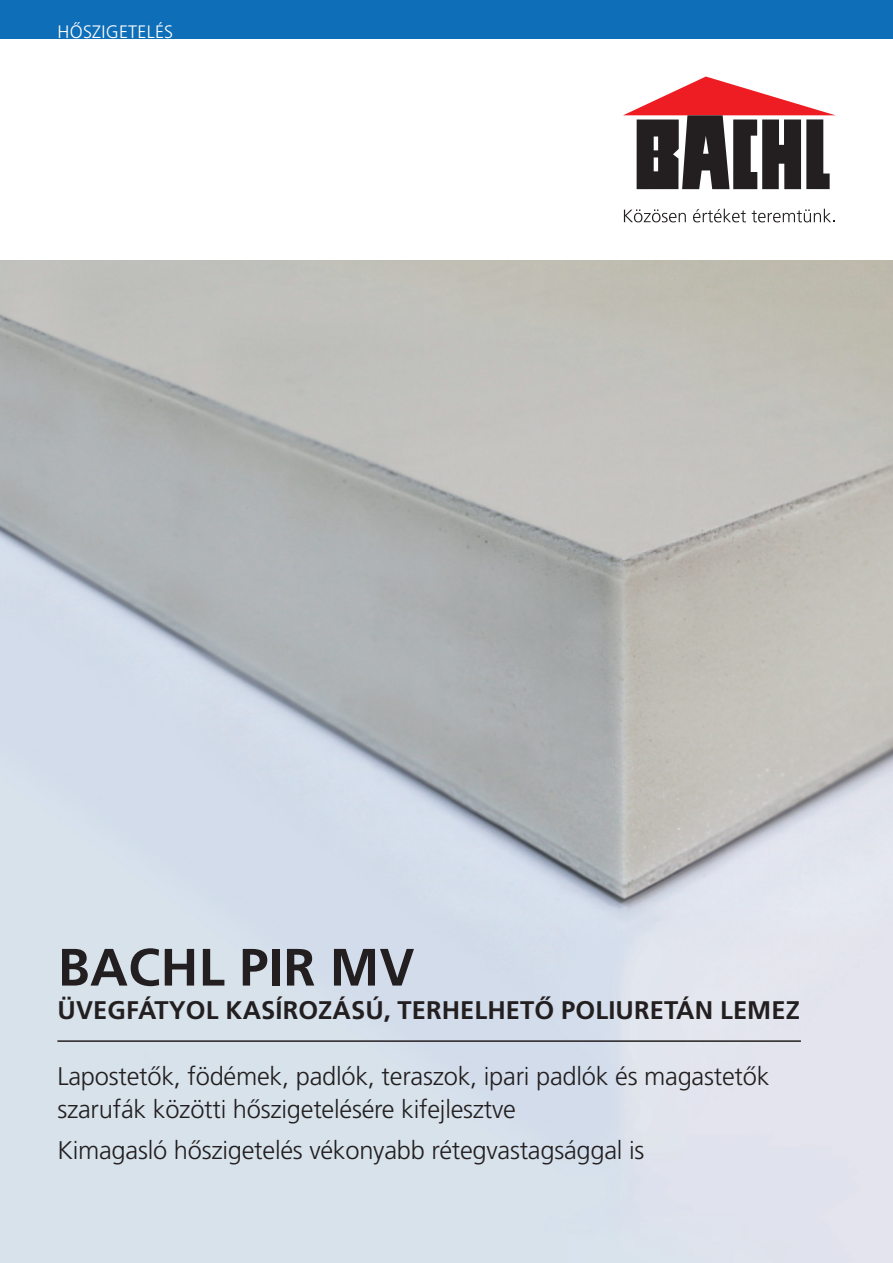
<style>
.page{position:relative;width:893px;height:1263px;background:#fff}
.page>*{position:absolute;margin:0;border:0;box-sizing:border-box;transform-origin:0 0}
.t1{font:700 52.5px "Frutiger CE";letter-spacing:.005em;color:#231f20}
.t2{font:300 25.5px/33px "Frutiger CE";letter-spacing:-.01em;color:#231f20}
.t3{font:700 25.5px "Frutiger CE";letter-spacing:.005em;color:#231f20}
.t4{font:300 18px "Frutiger CE";letter-spacing:.015em;color:#fff}
</style>
<div class="page">
<div style="left:0;top:0;width:893px;height:38px;background:#0f6eb8"></div>
<img style="left:0;top:261px;width:893px;height:1002px">
<svg style="left:624px;top:209px;width:62px;height:13px"></svg>
<svg style="left:693px;top:209px;width:53px;height:13px"></svg>
<svg style="left:752px;top:209px;width:83px;height:13px"></svg>
<svg style="left:623px;top:77px;width:213px;height:112px"></svg>
<hr style="left:57px;top:1040px;width:744px;height:2px;background:#231f20">
<p class="t4" style="left:58px;top:22px;width:117px">HŐSZIGETELÉS</p>
<p class="t1" style="left:58px;top:936px;width:358px">BACHL PIR MV</p>
<p class="t3" style="left:58px;top:994px;width:744px">ÜVEGFÁTYOL KASÍROZÁSÚ, TERHELHETŐ POLIURETÁN LEMEZ</p>
<p class="t2" style="left:57px;top:1059px;width:713px">Lapostetők, födémek, padlók, teraszok, ipari padlók és magastetők szarufák közötti hőszigetelésére kifejlesztve</p>
<p class="t2" style="left:57px;top:1133px;width:589px">Kimagasló hőszigetelés vékonyabb rétegvastagsággal is</p>
</div>
